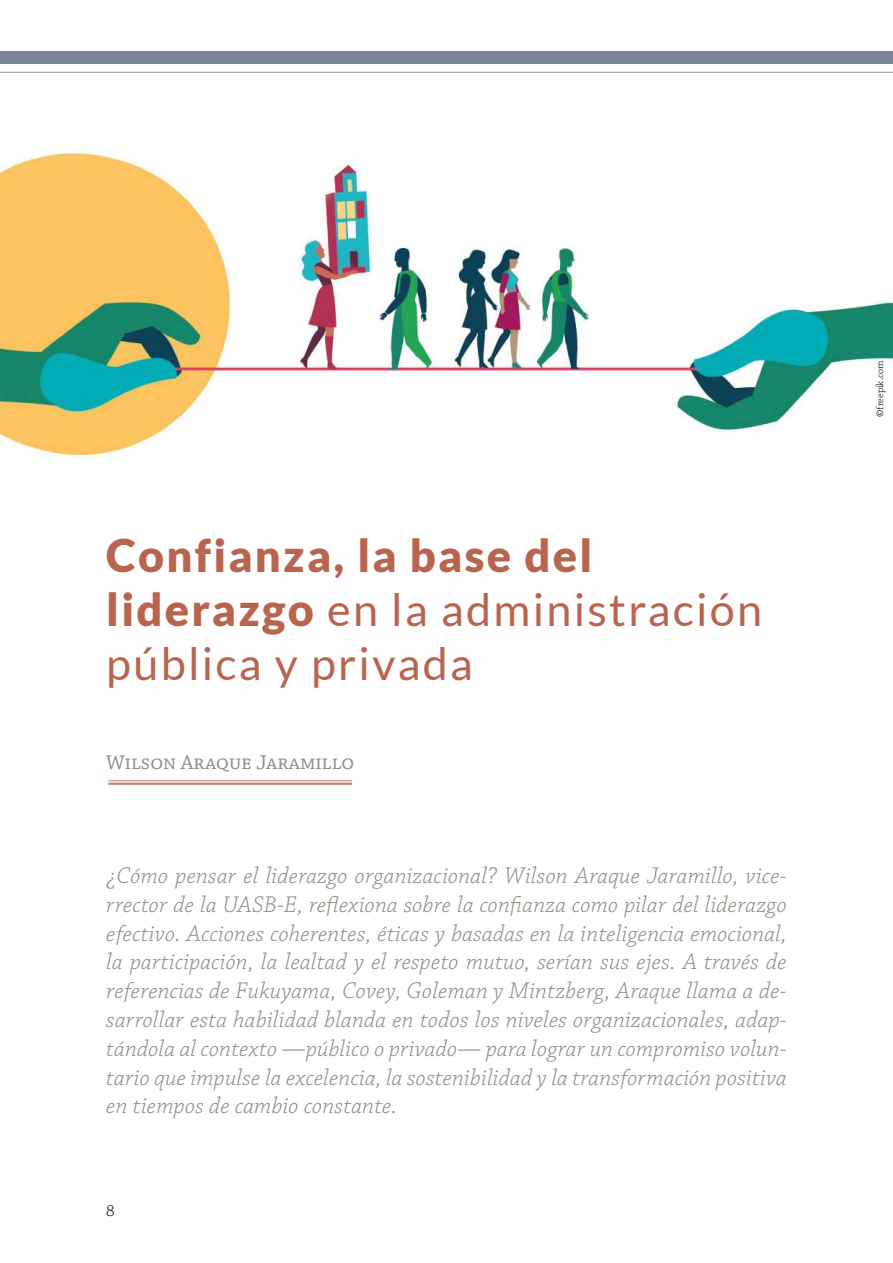
<style>
.page{position:relative;width:893px;height:1263px;background:#fff}
.page>*{position:absolute;margin:0;border:0;box-sizing:border-box;transform-origin:0 0}
.t1{font:45px/54px "Lato";letter-spacing:.05em;color:#b8644f}
.t2{font:italic 300 24px/28.8px "Chaparral Pro";letter-spacing:.01em;color:#918c83;text-align:justify}
.t3{font:21px "Chaparral Pro";color:#918c83}
.t4{font:300 16.5px "Chaparral Pro";color:#000}
.t5{font:300 10.5px "Chaparral Pro";color:#000}
.s1{font-weight:900}
.s2{font-family:"Cronos Pro";font-weight:400;font-style:italic}
</style>
<div class="page">
<hr style="left:0;top:72px;width:893px;height:1px;background:#8f94a7">
<div style="left:0;top:51px;width:893px;height:13px;background:#7b8499"></div>
<hr style="left:108px;top:780px;width:244px;height:1px;background:#c6826d">
<hr style="left:108px;top:782px;width:244px;height:3px;background:#c6826d">
<img style="left:0;top:148px;width:893px;height:308px">
<h1 class="t1" style="left:106px;top:528px;width:657px"><span class="s1">Confianza, la base del liderazgo</span> en la administración pública y privada</h1>
<p class="t3" style="left:106px;top:751px;width:250px">Wilson Araque Jaramillo</p>
<p class="t2" style="left:106px;top:862px;width:682px">¿Cómo pensar el liderazgo organizacional? Wilson Araque Jaramillo, vice&shy;rrector de la UASB-E, reflexiona sobre la confianza como pilar del liderazgo efectivo. Acciones coherentes, éticas y basadas en la inteligencia emocional, la participación, la lealtad y el respeto mutuo, serían sus ejes. A través de referencias de Fukuyama, Covey, Goleman y Mintzberg, Araque llama a de&shy;sarrollar esta habilidad blanda en todos los niveles organizacionales, adap&shy;tándola al contexto —público o privado— para lograr un compromiso volun&shy;tario que impulse la excelencia, la sostenibilidad y la transformación positiva en tiempos de cambio constante.</p>
<p class="t4" style="left:106px;top:1202px;width:10px">8</p>
<p class="t5" style="left:874px;top:417px;width:58px;rotate:-90deg"><span class="s2">©</span>freepik.com</p>
</div>
